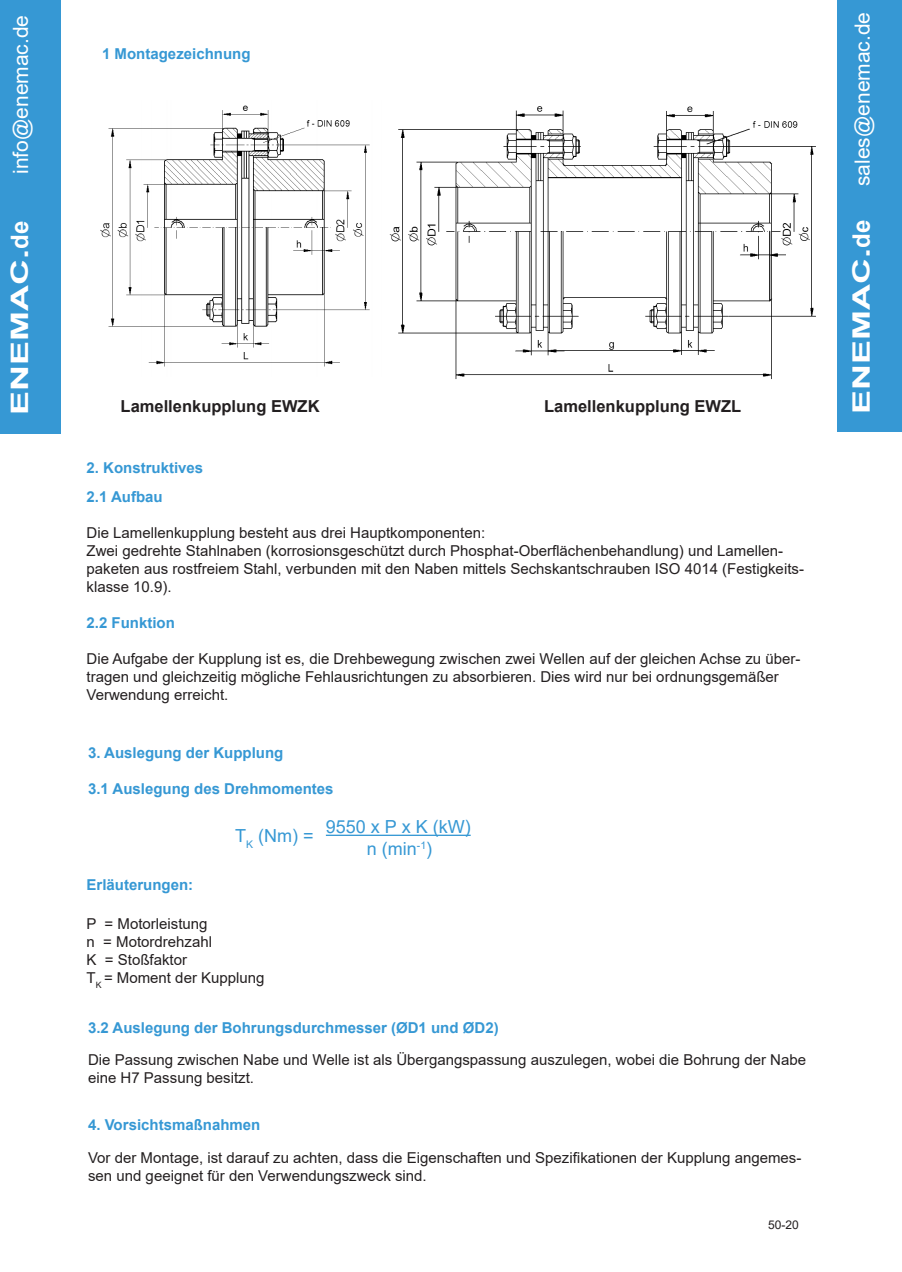
<style>
.page{position:relative;width:902px;height:1272px;background:#fff}
.page>*{position:absolute;margin:0;border:0;box-sizing:border-box;transform-origin:0 0}
.t1{font:700 24px "Arial";color:#fff;scale:1.5 1}
.t2{font:21px "Arial";color:#fff}
.t3{font:18px "Arial";color:#3698d4}
.t4{font:700 16.5px "Arial";color:#231f20}
.t5{font:15px/18px "Arial";color:#231f20}
.t6{font:700 15px "Arial";color:#3698d4}
.t7{font:12px "Arial";color:#231f20}
</style>
<div class="page">
<div style="left:0;top:0;width:61px;height:434px;background:#3698d4"></div>
<div style="left:837px;top:0;width:64px;height:432px;background:#3698d4"></div>
<hr style="left:326px;top:834px;width:144px;height:2px;background:#3698d4">
<img style="left:100px;top:105px;width:270px;height:262px">
<img style="left:389px;top:106px;width:427px;height:274px">
<p class="t2" style="left:6px;top:174px;width:161px;rotate:-90deg">info@enemac.de</p>
<p class="t1" style="left:3px;top:415px;width:131px;rotate:-90deg">ENEMAC.de</p>
<p class="t6" style="left:102px;top:43px;width:150px">1 Montagezeichnung</p>
<p class="t4" style="left:121px;top:395px;width:200px">Lamellenkupplung EWZK</p>
<p class="t4" style="left:544px;top:395px;width:199px">Lamellenkupplung EWZL</p>
<p class="t6" style="left:87px;top:457px;width:118px">2. Konstruktives</p>
<p class="t6" style="left:87px;top:486px;width:78px">2.1 Aufbau</p>
<p class="t5" style="left:87px;top:523px;width:400px">Die Lamellenkupplung besteht aus drei Hauptkomponenten:</p>
<p class="t5" style="left:87px;top:541px;width:719px">Zwei gedrehte Stahlnaben (korrosionsgeschützt durch Phosphat-Oberflächenbehandlung) und Lamellen&shy;paketen aus rostfreiem Stahl, verbunden mit den Naben mittels Sechskantschrauben ISO 4014 (Festigkeits&shy;klasse 10.9).</p>
<p class="t6" style="left:87px;top:612px;width:90px">2.2 Funktion</p>
<p class="t5" style="left:87px;top:649px;width:715px">Die Aufgabe der Kupplung ist es, die Drehbewegung zwischen zwei Wellen auf der gleichen Achse zu über&shy;tragen und gleichzeitig mögliche Fehlausrichtungen zu absorbieren. Dies wird nur bei ordnungsgemäßer<br>Verwendung erreicht.</p>
<p class="t6" style="left:88px;top:742px;width:197px">3. Auslegung der Kupplung</p>
<p class="t6" style="left:88px;top:778px;width:247px">3.1 Auslegung des Drehmomentes</p>
<p class="t3" style="left:235px;top:822px;width:80px">T<sub>K</sub> (Nm) =</p>
<p class="t3" style="left:326px;top:814px;width:146px">9550 x P x K (kW)</p>
<p class="t3" style="left:367px;top:836px;width:67px">n (min<sup>-1</sup>)</p>
<p class="t6" style="left:87px;top:873px;width:108px">Erläuterungen:</p>
<p class="t5" style="left:87px;top:914px;width:123px">P = Motorleistung</p>
<p class="t5" style="left:87px;top:932px;width:127px">n = Motordrehzahl</p>
<p class="t5" style="left:87px;top:950px;width:102px">K = Stoßfaktor</p>
<p class="t5" style="left:87px;top:968px;width:179px">T<sub>K</sub> = Moment der Kupplung</p>
<p class="t6" style="left:88px;top:1017px;width:412px">3.2 Auslegung der Bohrungsdurchmesser (ØD1 und ØD2)</p>
<p class="t5" style="left:88px;top:1051px;width:719px">Die Passung zwischen Nabe und Welle ist als Übergangspassung auszulegen, wobei die Bohrung der Nabe eine H7 Passung besitzt.</p>
<p class="t6" style="left:88px;top:1114px;width:174px">4. Vorsichtsmaßnahmen</p>
<p class="t5" style="left:88px;top:1148px;width:714px">Vor der Montage, ist darauf zu achten, dass die Eigenschaften und Spezifikationen der Kupplung angemes&shy;sen und geeignet für den Verwendungszweck sind.</p>
<p class="t7" style="left:768px;top:1216px;width:32px">50-20</p>
<p class="t2" style="left:848px;top:186px;width:176px;rotate:-90deg">sales@enemac.de</p>
<p class="t1" style="left:844px;top:413px;width:131px;rotate:-90deg">ENEMAC.de</p>
</div>
